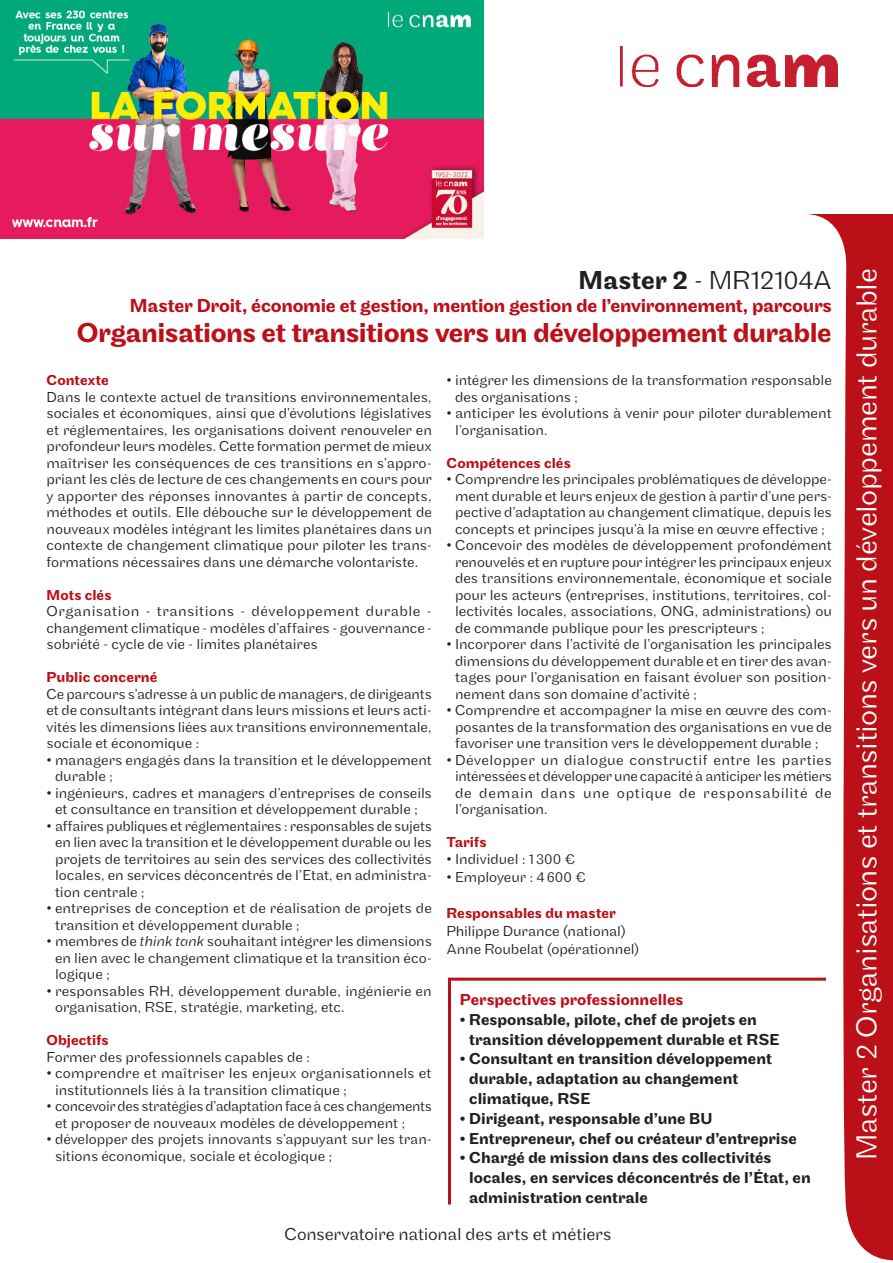
<style>
.page{position:relative;width:893px;height:1263px;background:#fff}
.page>*{position:absolute;margin:0;border:0;box-sizing:border-box;transform-origin:0 0}
.t1{font:300 30px "Maple";letter-spacing:-.015em;color:#fff}
.t2{font:500 28.5px "Maple";letter-spacing:-.02em;color:#bb1018}
.en_tete{font:300 27px "Maple";letter-spacing:-.005em;color:#231f20}
.t3{font:500 19.5px "Maple";letter-spacing:-.015em;color:#bb1018}
.Texte_courant{font:300 18px "Maple";letter-spacing:-.01em;color:#231f20}
.t4{font:500 16.5px/19.8px "Maple";color:#231f20}
.t5{font:500 16.5px "Maple";color:#bb1018}
.texte{font:300 15px/16.5px "Maple";color:#231f20}
.Texte_courant-2{font:300 15px/16.5px "Maple";color:#231f20;text-align:justify}
.Texte_courant-3{font:500 15px "Maple";letter-spacing:.005em;color:#bb1018}
.texte-2{font:500 15px "Maple";letter-spacing:.005em;color:#bb1018}
.objectif{font:500 15px "Maple";color:#bb1018}
.s1{font-weight:500}
.s2{font-style:italic}
</style>
<div class="page">
<svg style="left:806px;top:214px;width:87px;height:1047px;fill:#bb1018"></svg>
<img style="left:621px;top:47px;width:217px;height:40px">
<img style="left:0;top:0;width:484px;height:239px">
<svg style="left:448px;top:976px;width:381px;height:231px"></svg>
<p class="en_tete" style="left:578px;top:264px;width:255px"><span class="s1">Master 2</span> - MR12104A</p>
<p class="t3" style="left:130px;top:294px;width:703px">Master Droit, économie et gestion, mention gestion de l’environnement, parcours</p>
<p class="t2" style="left:77px;top:316px;width:757px">Organisations et transitions vers un développement durable</p>
<p class="texte" style="left:455px;top:372px;width:378px;text-indent:-9px">• intégrer les dimensions de la transformation responsable des organisations ;</p>
<p class="texte" style="left:455px;top:405px;width:378px;text-indent:-9px">• anticiper les évolutions à venir pour piloter durablement l’organisation.</p>
<p class="texte-2" style="left:446px;top:454px;width:126px">Compétences clés</p>
<p class="texte" style="left:446px;top:471px;width:387px;text-align:center">• Comprendre les principales problématiques de développe&shy;ment durable et leurs enjeux de gestion à partir d’une pers&shy;pective d’adaptation au changement climatique, depuis les concepts et principes jusqu’à la mise en œuvre effective ;</p>
<p class="texte" style="left:455px;top:537px;width:378px;text-align:justify;text-indent:-9px">• Concevoir des modèles de développement profondément renouvelés et en rupture pour intégrer les principaux enjeux des transitions environnementale, économique et sociale pour les acteurs (entreprises, institutions, territoires, col&shy;lectivités locales, associations, ONG, administrations) ou de commande publique pour les prescripteurs ;</p>
<p class="texte" style="left:455px;top:636px;width:378px;text-align:justify;text-indent:-9px">• Incorporer dans l’activité de l’organisation les principales dimensions du développement durable et en tirer des avan&shy;tages pour l’organisation en faisant évoluer son position&shy;nement dans son domaine d’activité ;</p>
<p class="texte" style="left:446px;top:702px;width:387px;text-align:center">• Comprendre et accompagner la mise en œuvre des com&shy;posantes de la transformation des organisations en vue de favoriser une transition vers le développement durable ;</p>
<p class="texte" style="left:455px;top:752px;width:378px;text-align:justify;text-indent:-9px">• Développer un dialogue constructif entre les parties intéressées et développer une capacité à anticiper les métiers de demain dans une optique de responsabilité de l’organisation.</p>
<p class="objectif" style="left:446px;top:834px;width:42px">Tarifs</p>
<p class="Texte_courant-2" style="left:446px;top:850px;width:130px">• Individuel : 1300 €</p>
<p class="Texte_courant-2" style="left:446px;top:868px;width:141px">• Employeur : 4600 €</p>
<p class="texte-2" style="left:446px;top:904px;width:171px">Responsables du master</p>
<p class="texte" style="left:446px;top:922px;width:181px">Philippe Durance (national)</p>
<p class="texte" style="left:446px;top:940px;width:195px">Anne Roubelat (opérationnel)</p>
<p class="t5" style="left:460px;top:990px;width:225px">Perspectives professionnelles</p>
<p class="t4" style="left:469px;top:1010px;width:312px;text-indent:-9px">• Responsable, pilote, chef de projets en transition développement durable et RSE</p>
<p class="t4" style="left:469px;top:1049px;width:304px;text-indent:-9px">• Consultant en transition développement durable, adaptation au changement climatique, RSE</p>
<p class="t4" style="left:460px;top:1109px;width:254px">• Dirigeant, responsable d’une BU</p>
<p class="t4" style="left:460px;top:1128px;width:338px">• Entrepreneur, chef ou créateur d’entreprise</p>
<p class="t4" style="left:469px;top:1148px;width:343px;text-indent:-9px">• Chargé de mission dans des collectivités locales, en services déconcentrés de l’État, en administration centrale</p>
<p class="Texte_courant-3" style="left:47px;top:372px;width:64px">Contexte</p>
<p class="texte" style="left:47px;top:389px;width:387px;text-align:justify">Dans le contexte actuel de transitions environnementales, sociales et économiques, ainsi que d’évolutions législatives et réglementaires, les organisations doivent renouveler en profondeur leurs modèles. Cette formation permet de mieux maîtriser les conséquences de ces transitions en s’appro&shy;priant les clés de lecture de ces changements en cours pour y apporter des réponses innovantes à partir de concepts, méthodes et outils. Elle débouche sur le développement de nouveaux modèles intégrant les limites planétaires dans un contexte de changement climatique pour piloter les trans&shy;formations nécessaires dans une démarche volontariste.</p>
<p class="Texte_courant-3" style="left:47px;top:586px;width:66px">Mots clés</p>
<p class="Texte_courant-2" style="left:47px;top:603px;width:387px">Organisation - transitions - développement durable - changement climatique - modèles d’affaires - gouvernance&shy;sobriété - cycle de vie - limites planétaires</p>
<p class="Texte_courant-3" style="left:47px;top:669px;width:112px">Public concerné</p>
<p class="texte" style="left:47px;top:686px;width:387px;text-align:justify">Ce parcours s’adresse à un public de managers, de dirigeants et de consultants intégrant dans leurs missions et leurs acti&shy;vités les dimensions liées aux transitions environnementale, sociale et économique :</p>
<p class="texte" style="left:55px;top:752px;width:378px;text-indent:-9px">• managers engagés dans la transition et le développement durable ;</p>
<p class="texte" style="left:47px;top:785px;width:387px;text-align:center">• ingénieurs, cadres et managers d’entreprises de conseils et consultance en transition et développement durable ;</p>
<p class="texte" style="left:55px;top:818px;width:378px;text-align:justify;text-indent:-9px">• affaires publiques et réglementaires : responsables de sujets en lien avec la transition et le développement durable ou les projets de territoires au sein des services des collectivités locales, en services déconcentrés de l’Etat, en administra&shy;tion centrale ;</p>
<p class="texte" style="left:55px;top:900px;width:378px;text-indent:-9px">• entreprises de conception et de réalisation de projets de transition et développement durable ;</p>
<p class="texte" style="left:55px;top:933px;width:378px;text-align:justify;text-indent:-9px">• membres de <span class="s2">think tank</span> souhaitant intégrer les dimensions en lien avec le changement climatique et la transition éco&shy;logique ;</p>
<p class="texte" style="left:55px;top:983px;width:378px;text-indent:-9px">• responsables RH, développement durable, ingénierie en organisation, RSE, stratégie, marketing, etc.</p>
<p class="Texte_courant-3" style="left:47px;top:1032px;width:64px">Objectifs</p>
<p class="texte" style="left:47px;top:1049px;width:265px">Former des professionnels capables de :</p>
<p class="texte" style="left:55px;top:1065px;width:378px;text-indent:-9px">• comprendre et maîtriser les enjeux organisationnels et institutionnels liés à la transition climatique ;</p>
<p class="texte" style="left:55px;top:1098px;width:378px;text-indent:-9px">• concevoir des stratégies d’adaptation face à ces changements et proposer de nouveaux modèles de développement ;</p>
<p class="texte" style="left:55px;top:1131px;width:378px;text-indent:-9px">• développer des projets innovants s’appuyant sur les tran&shy;sitions économique, sociale et écologique ;</p>
<p class="Texte_courant" style="left:284px;top:1224px;width:329px">Conservatoire national des arts et métiers</p>
<p class="t1" style="left:849px;top:1160px;width:893px;rotate:-90deg">Master 2 Organisations et transitions vers un développement durable</p>
</div>
